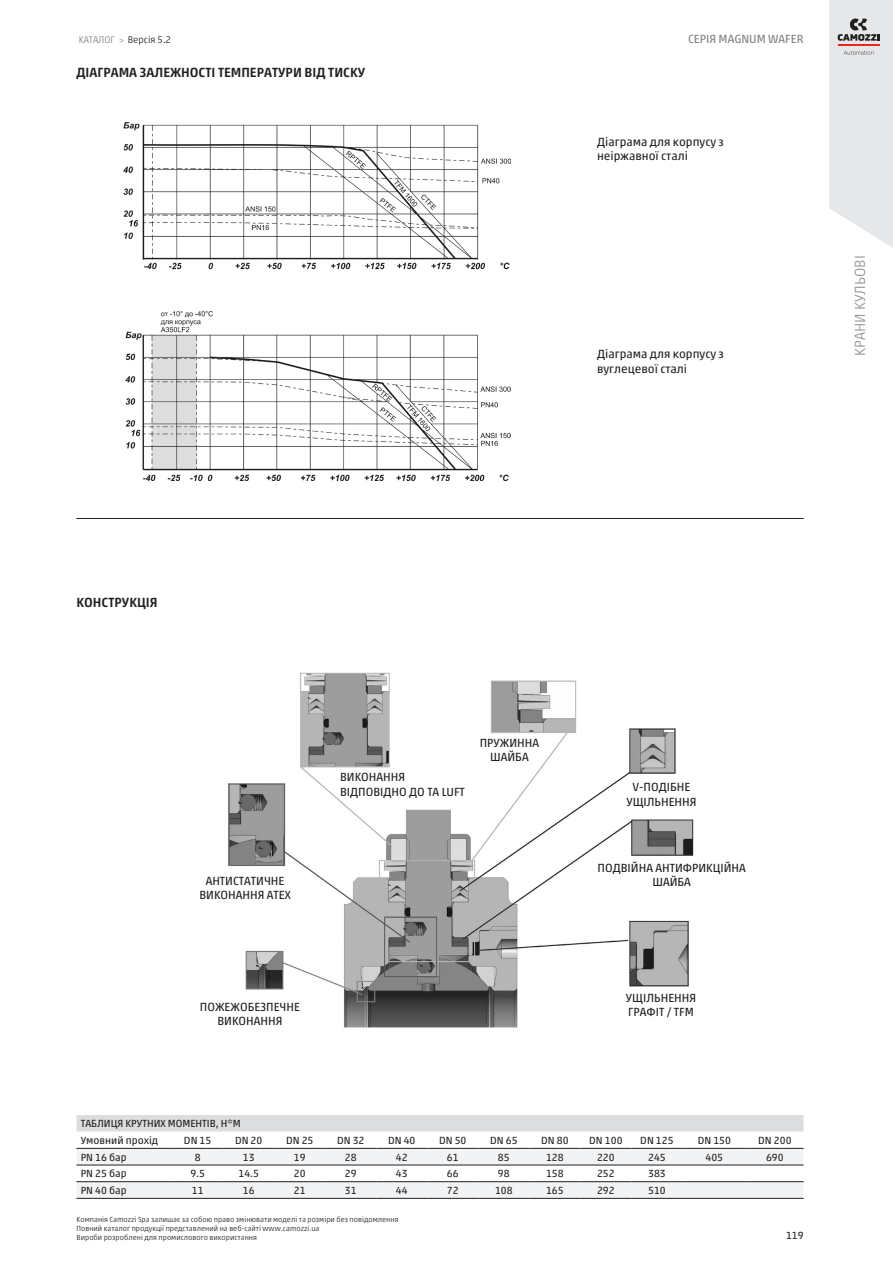
<style>
.page{position:relative;width:893px;height:1263px;background:#fff}
.page>*{position:absolute;margin:0;border:0;box-sizing:border-box;transform-origin:0 0}
.t1{font:300 15px "Akko W1 G";color:#939598}
.sectionTitle_value{font:500 13.5px "Akko W1 G";color:#231f20}
.blockTitle_value{font:500 13.5px "Akko W1 G";color:#231f20}
.normal_value{font:12px/14.4px "Akko W1 G";color:#231f20}
.t2{font:12px "Akko W1 G";color:#808285}
.strokes_cell{font:10.5px "Akko W1 G";color:#231f20}
.strokes_header{font:10.5px "Akko W1 G";color:#231f20}
.t3{font:300 9.75px "Akko W1 G";color:#231f20}
.t4{font:300 7.5px/9px "Akko W1 G";color:#231f20}
.s1{color:#808285}
.s2{font-size:9px;color:#808285}
</style>
<div class="page">
<svg style="left:829px;top:0;width:64px;height:248px;background:#e3e4e6"></svg>
<hr style="left:838px;top:44px;width:41px;height:2px;background:#e72621">
<hr style="left:76px;top:518px;width:728px;height:1px;background:#231f20">
<img style="left:123px;top:122px;width:387px;height:358px">
<svg style="left:76px;top:1115px;width:728px;height:83px"></svg>
<hr style="left:76px;top:1198px;width:96px;height:1px;background:#231f20">
<hr style="left:172px;top:1198px;width:51px;height:1px;background:#231f20">
<hr style="left:223px;top:1198px;width:51px;height:1px;background:#231f20">
<hr style="left:274px;top:1198px;width:51px;height:1px;background:#231f20">
<hr style="left:325px;top:1198px;width:51px;height:1px;background:#231f20">
<hr style="left:376px;top:1198px;width:51px;height:1px;background:#231f20">
<hr style="left:427px;top:1198px;width:51px;height:1px;background:#231f20">
<hr style="left:478px;top:1198px;width:51px;height:1px;background:#231f20">
<hr style="left:529px;top:1198px;width:51px;height:1px;background:#231f20">
<hr style="left:580px;top:1198px;width:51px;height:1px;background:#231f20">
<hr style="left:631px;top:1198px;width:51px;height:1px;background:#231f20">
<hr style="left:682px;top:1198px;width:64px;height:1px;background:#231f20">
<hr style="left:746px;top:1198px;width:58px;height:1px;background:#231f20">
<hr style="left:76px;top:1148px;width:96px;height:1px;background:#231f20">
<hr style="left:172px;top:1148px;width:51px;height:1px;background:#231f20">
<hr style="left:223px;top:1148px;width:51px;height:1px;background:#231f20">
<hr style="left:274px;top:1148px;width:51px;height:1px;background:#231f20">
<hr style="left:325px;top:1148px;width:51px;height:1px;background:#231f20">
<hr style="left:376px;top:1148px;width:51px;height:1px;background:#231f20">
<hr style="left:427px;top:1148px;width:51px;height:1px;background:#231f20">
<hr style="left:478px;top:1148px;width:51px;height:1px;background:#231f20">
<hr style="left:529px;top:1148px;width:51px;height:1px;background:#231f20">
<hr style="left:580px;top:1148px;width:51px;height:1px;background:#231f20">
<hr style="left:631px;top:1148px;width:51px;height:1px;background:#231f20">
<hr style="left:682px;top:1148px;width:64px;height:1px;background:#231f20">
<hr style="left:746px;top:1148px;width:58px;height:1px;background:#231f20">
<hr style="left:76px;top:1165px;width:96px;height:1px;background:#231f20">
<hr style="left:172px;top:1165px;width:51px;height:1px;background:#231f20">
<hr style="left:223px;top:1165px;width:51px;height:1px;background:#231f20">
<hr style="left:274px;top:1165px;width:51px;height:1px;background:#231f20">
<hr style="left:325px;top:1165px;width:51px;height:1px;background:#231f20">
<hr style="left:376px;top:1165px;width:51px;height:1px;background:#231f20">
<hr style="left:427px;top:1165px;width:51px;height:1px;background:#231f20">
<hr style="left:478px;top:1165px;width:51px;height:1px;background:#231f20">
<hr style="left:529px;top:1165px;width:51px;height:1px;background:#231f20">
<hr style="left:580px;top:1165px;width:51px;height:1px;background:#231f20">
<hr style="left:631px;top:1165px;width:51px;height:1px;background:#231f20">
<hr style="left:682px;top:1165px;width:64px;height:1px;background:#231f20">
<hr style="left:746px;top:1165px;width:58px;height:1px;background:#231f20">
<hr style="left:76px;top:1181px;width:96px;height:1px;background:#231f20">
<hr style="left:172px;top:1181px;width:51px;height:1px;background:#231f20">
<hr style="left:223px;top:1181px;width:51px;height:1px;background:#231f20">
<hr style="left:274px;top:1181px;width:51px;height:1px;background:#231f20">
<hr style="left:325px;top:1181px;width:51px;height:1px;background:#231f20">
<hr style="left:376px;top:1181px;width:51px;height:1px;background:#231f20">
<hr style="left:427px;top:1181px;width:51px;height:1px;background:#231f20">
<hr style="left:478px;top:1181px;width:51px;height:1px;background:#231f20">
<hr style="left:529px;top:1181px;width:51px;height:1px;background:#231f20">
<hr style="left:580px;top:1181px;width:51px;height:1px;background:#231f20">
<hr style="left:631px;top:1181px;width:51px;height:1px;background:#231f20">
<hr style="left:682px;top:1181px;width:64px;height:1px;background:#231f20">
<hr style="left:746px;top:1181px;width:58px;height:1px;background:#231f20">
<img style="left:228px;top:672px;width:466px;height:356px">
<p class="t3" style="left:79px;top:33px;width:94px"><span class="s1">КАТАЛОГ</span> <span class="s2">&gt;</span> Версія 5.2</p>
<p class="sectionTitle_value" style="left:76px;top:63px;width:290px">ДІАГРАМА ЗАЛЕЖНОСТІ ТЕМПЕРАТУРИ ВІД ТИСКУ</p>
<p class="t2" style="left:688px;top:31px;width:117px">СЕРІЯ MAGNUM WAFER</p>
<p class="normal_value" style="left:597px;top:134px;width:128px">Діаграма для корпусу з неіржавної сталі</p>
<p class="normal_value" style="left:597px;top:346px;width:128px">Діаграма для корпусу з вуглецевої сталі</p>
<p class="t1" style="left:849px;top:356px;width:102px;rotate:-90deg">КРАНИ КУЛЬОВІ</p>
<p class="blockTitle_value" style="left:76px;top:593px;width:83px">КОНСТРУКЦІЯ</p>
<p class="normal_value" style="left:206px;top:872px;width:80px">АНТИСТАТИЧНЕ</p>
<p class="normal_value" style="left:199px;top:887px;width:93px">ВИКОНАННЯ ATEX</p>
<p class="normal_value" style="left:200px;top:998px;width:102px">ПОЖЕЖОБЕЗПЕЧНЕ</p>
<p class="normal_value" style="left:217px;top:1013px;width:67px">ВИКОНАННЯ</p>
<p class="normal_value" style="left:340px;top:769px;width:67px">ВИКОНАННЯ</p>
<p class="normal_value" style="left:340px;top:783px;width:126px">ВІДПОВІДНО ДО TA LUFT</p>
<p class="normal_value" style="left:480px;top:735px;width:61px">ПРУЖИННА</p>
<p class="normal_value" style="left:490px;top:749px;width:40px">ШАЙБА</p>
<p class="normal_value" style="left:633px;top:779px;width:59px">V-ПОДІБНЕ</p>
<p class="normal_value" style="left:626px;top:793px;width:72px">УЩІЛЬНЕННЯ</p>
<p class="normal_value" style="left:598px;top:860px;width:150px;text-align:center">ПОДВІЙНА АНТИФРИКЦІЙНА<br>ШАЙБА</p>
<p class="normal_value" style="left:626px;top:990px;width:72px">УЩІЛЬНЕННЯ</p>
<p class="normal_value" style="left:628px;top:1004px;width:67px">ГРАФІТ / TFM</p>
<p class="strokes_header" style="left:81px;top:1116px;width:161px">ТАБЛИЦЯ КРУТНИХ МОМЕНТІВ, Н*М</p>
<p class="strokes_cell" style="left:81px;top:1133px;width:79px">Умовний прохід</p>
<p class="strokes_cell" style="left:184px;top:1133px;width:29px">DN 15</p>
<p class="strokes_cell" style="left:235px;top:1133px;width:29px">DN 20</p>
<p class="strokes_cell" style="left:286px;top:1133px;width:29px">DN 25</p>
<p class="strokes_cell" style="left:337px;top:1133px;width:29px">DN 32</p>
<p class="strokes_cell" style="left:388px;top:1133px;width:29px">DN 40</p>
<p class="strokes_cell" style="left:439px;top:1133px;width:29px">DN 50</p>
<p class="strokes_cell" style="left:490px;top:1133px;width:29px">DN 65</p>
<p class="strokes_cell" style="left:541px;top:1133px;width:29px">DN 80</p>
<p class="strokes_cell" style="left:589px;top:1133px;width:35px">DN 100</p>
<p class="strokes_cell" style="left:640px;top:1133px;width:35px">DN 125</p>
<p class="strokes_cell" style="left:698px;top:1133px;width:35px">DN 150</p>
<p class="strokes_cell" style="left:758px;top:1133px;width:35px">DN 200</p>
<p class="strokes_cell" style="left:81px;top:1149px;width:48px">PN 16 бар</p>
<p class="strokes_cell" style="left:195px;top:1149px;width:7px">8</p>
<p class="strokes_cell" style="left:243px;top:1149px;width:13px">13</p>
<p class="strokes_cell" style="left:294px;top:1149px;width:13px">19</p>
<p class="strokes_cell" style="left:345px;top:1149px;width:13px">28</p>
<p class="strokes_cell" style="left:396px;top:1149px;width:13px">42</p>
<p class="strokes_cell" style="left:447px;top:1149px;width:13px">61</p>
<p class="strokes_cell" style="left:498px;top:1149px;width:13px">85</p>
<p class="strokes_cell" style="left:546px;top:1149px;width:19px">128</p>
<p class="strokes_cell" style="left:597px;top:1149px;width:19px">220</p>
<p class="strokes_cell" style="left:648px;top:1149px;width:19px">245</p>
<p class="strokes_cell" style="left:705px;top:1149px;width:19px">405</p>
<p class="strokes_cell" style="left:766px;top:1149px;width:19px">690</p>
<p class="strokes_cell" style="left:81px;top:1166px;width:48px">PN 25 бар</p>
<p class="strokes_header" style="left:190px;top:1166px;width:16px">9.5</p>
<p class="strokes_header" style="left:238px;top:1166px;width:22px">14.5</p>
<p class="strokes_header" style="left:294px;top:1166px;width:13px">20</p>
<p class="strokes_header" style="left:345px;top:1166px;width:13px">29</p>
<p class="strokes_header" style="left:396px;top:1166px;width:13px">43</p>
<p class="strokes_header" style="left:447px;top:1166px;width:13px">66</p>
<p class="strokes_header" style="left:498px;top:1166px;width:13px">98</p>
<p class="strokes_header" style="left:546px;top:1166px;width:19px">158</p>
<p class="strokes_header" style="left:597px;top:1166px;width:19px">252</p>
<p class="strokes_header" style="left:648px;top:1166px;width:19px">383</p>
<p class="strokes_cell" style="left:81px;top:1183px;width:48px">PN 40 бар</p>
<p class="strokes_header" style="left:192px;top:1183px;width:13px">11</p>
<p class="strokes_header" style="left:243px;top:1183px;width:13px">16</p>
<p class="strokes_header" style="left:294px;top:1183px;width:13px">21</p>
<p class="strokes_header" style="left:345px;top:1183px;width:13px">31</p>
<p class="strokes_header" style="left:396px;top:1183px;width:13px">44</p>
<p class="strokes_header" style="left:447px;top:1183px;width:13px">72</p>
<p class="strokes_header" style="left:495px;top:1183px;width:19px">108</p>
<p class="strokes_header" style="left:546px;top:1183px;width:19px">165</p>
<p class="strokes_header" style="left:597px;top:1183px;width:19px">292</p>
<p class="strokes_header" style="left:648px;top:1183px;width:19px">510</p>
<p class="t4" style="left:77px;top:1214px;width:324px">Компанія Camozzi Spa залишає за собою право змінювати моделі та розміри без повідомлення<br>Повний каталог продукції представлений на веб-сайті www.camozzi.ua<br>Вироби розроблені для промислового використання</p>
<p class="strokes_header" style="left:786px;top:1228px;width:19px">119</p>
</div>
